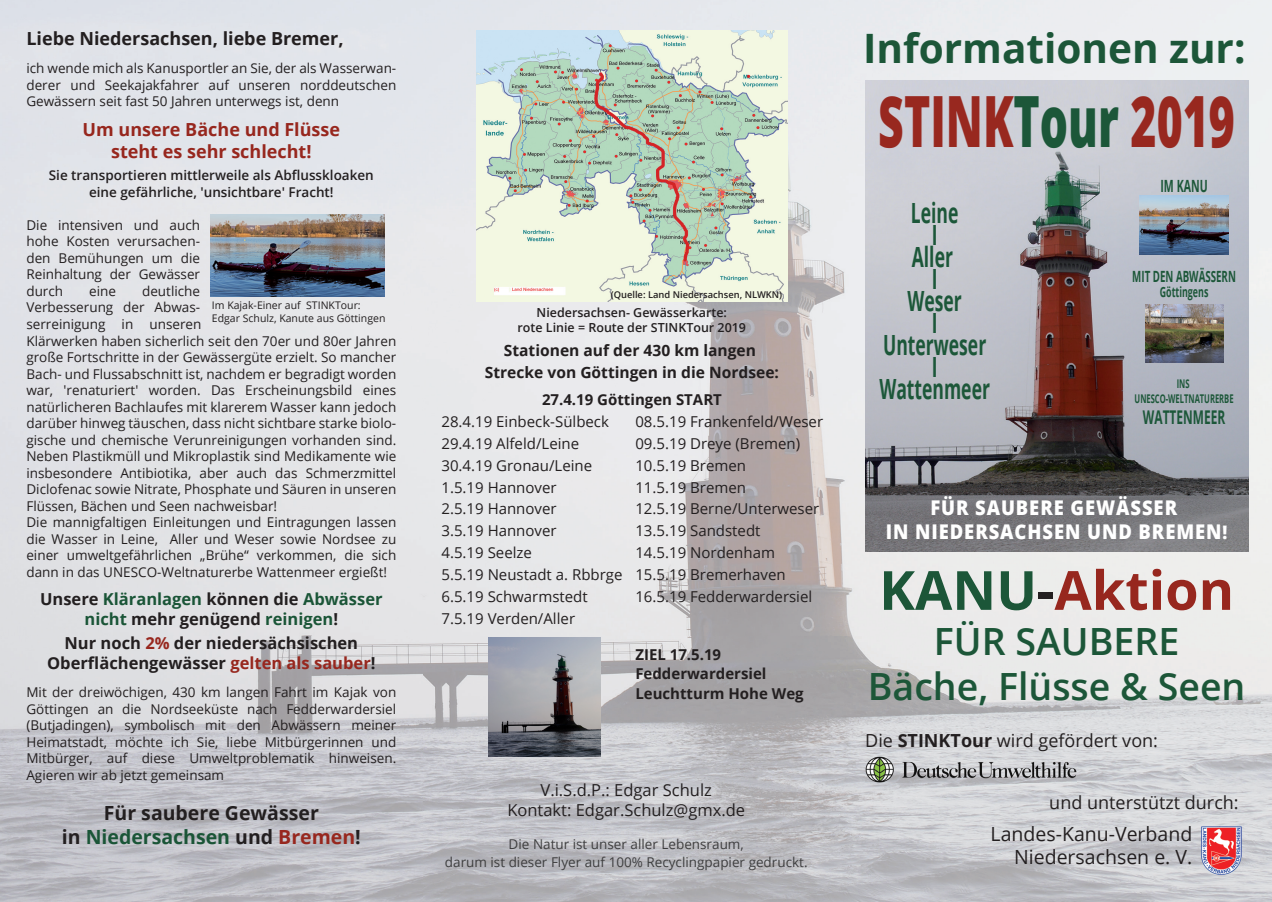
<style>
.page{position:relative;width:1272px;height:902px;background:#fff}
.page>*{position:absolute;margin:0;border:0;box-sizing:border-box;transform-origin:0 0}
.t1{font:800 70.65px "Open Sans";color:#98281f;scale:.63 1}
.t2{font:700 54px "Open Sans";color:#97271e}
.t3{font:700 40.5px "Open Sans";color:#1c5638}
.t4{font:600 37.5px/45px "Open Sans";color:#1c5638;text-align:center}
.t5{font:700 27.75px/22px "Open Sans";color:#1c5739;text-align:center;scale:.63 1}
.t6{font:800 20.25px/24.3px "Open Sans";letter-spacing:.05em;color:#fff;text-align:center;scale:.91 1}
.t7{font:700 19.5px/23.4px "Open Sans";color:#231f20;text-align:center}
.t8{font:19.5px/23.4px "Open Sans";color:#231f20;text-align:right}
.t9{font:700 18.9px "Open Sans";color:#1c5739;scale:.63 1}
.t10{font:18px "Open Sans";color:#231f20}
.t11{font:700 18px/21.6px "Open Sans";color:#97271e;text-align:center}
.t12{font:700 18px "Open Sans";color:#231f20}
.t13{font:700 16.8px "Open Sans";color:#1c5739;scale:.63 1}
.t14{font:700 16.5px/19.8px "Open Sans";color:#231f20;text-align:center}
.t15{font:700 16.5px/19.8px "Open Sans";color:#1a5537;text-align:center}
.t16{font:16.5px/19.8px "Open Sans";color:#231f20;text-align:center}
.t17{font:700 15.6px/21.9px "Open Sans";color:#231f20;text-align:center}
.t18{font:700 15.45px "Open Sans";color:#1c5739;scale:.63 1}
.t19{font:15px/21.8px "Open Sans";color:#231f20}
.t20{font:700 15px/19.5px "Open Sans";color:#231f20}
.t21{font:700 14.1px "Open Sans";color:#1c5739;scale:.63 1}
.t22{font:13.5px/16.5px "Open Sans";color:#231f20;text-align:justify}
.t23{font:13.5px/18px "Open Sans";color:#3e3e3f;text-align:center}
.t24{font:600 13.5px/16.5px "Open Sans";color:#231f20;text-align:center}
.t25{font:600 12.45px/15px "Open Sans";color:#231f20;text-align:center}
.t26{font:700 12px/14.4px "Open Sans";color:#1c5739;text-align:center;scale:.63 1}
.t27{font:10.5px/12.6px "Open Sans";color:#231f20}
.t28{font:600 9.3px "Open Sans";color:#231f20}
.s1{color:#231f20}
.s2{color:#97271e}
.s3{color:#1a5537}
.s4{color:#1c5739}
.s5{font-size:18.6px}
.s6{color:#1c5638}
.s7{font-weight:700}
</style>
<div class="page">
<img style="left:0;top:0;width:1271px;height:901px">
<img style="left:476px;top:31px;width:311px;height:270px">
<img style="left:865px;top:81px;width:382px;height:470px">
<img style="left:1139px;top:196px;width:89px;height:59px">
<img style="left:1145px;top:304px;width:77px;height:59px">
<img style="left:489px;top:637px;width:111px;height:119px">
<img style="left:865px;top:756px;width:210px;height:26px">
<img style="left:1201px;top:826px;width:40px;height:48px">
<img style="left:211px;top:215px;width:174px;height:82px">
<h3 class="t12" style="left:26px;top:25px;width:319px">Liebe Niedersachsen, liebe Bremer,</h3>
<p class="t22" style="left:26px;top:60px;width:371px">ich wende mich als Kanusportler an Sie, der als Wasserwan&shy;derer und Seekajakfahrer auf unseren norddeutschen Gewässern seit fast 50 Jahren unterwegs ist, denn</p>
<h3 class="t11" style="left:82px;top:118px;width:259px">Um unsere Bäche und Flüsse steht es sehr schlecht!</h3>
<p class="t24" style="left:49px;top:167px;width:326px">Sie transportieren mittlerweile als Abflusskloaken eine gefährliche, 'unsichtbare' Fracht!</p>
<p class="t22" style="left:26px;top:216px;width:175px">Die intensiven und auch hohe Kosten verursachen&shy;den Bemühungen um die Reinhaltung der Gewässer durch</p>
<p class="t22" style="left:26px;top:282px;width:371px;text-align:left;text-indent:116px">deutliche<br>Verbesserung der Abwas-<br>serreinigung in unseren<br>Klärwerken haben sicherlich seit den 70er und 80er Jahren große Fortschritte in der Gewässergüte erzielt. So mancher Bach- und Flussabschnitt ist, nachdem er begradigt worden war, 'renaturiert' worden. Das Erscheinungsbild eines natürlicheren Bachlaufes mit klarerem Wasser kann jedoch darüber hinweg täuschen, dass nicht sichtbare starke biolo&shy;gische und chemische Verunreinigungen vorhanden sind.<br>Neben Plastikmüll und Mikroplastik sind Medikamente wie insbesondere Antibiotika, aber auch das Schmerzmittel Diclofenac sowie Nitrate, Phosphate und Säuren in unseren Flüssen, Bächen und Seen nachweisbar!<br>Die mannigfaltigen Einleitungen und Eintragungen lassen die Wasser in Leine, Aller und Weser sowie Nordsee zu einer umweltgefährlichen „Brühe“ verkommen, die sich dann in das UNESCO-Weltnaturerbe Wattenmeer ergießt!</p>
<p class="t15" style="left:40px;top:589px;width:344px"><span class="s1">Unsere</span> Kläranlagen <span class="s1">können die</span> Abwässer nicht <span class="s1">mehr genügend</span> reinigen<span class="s1">!</span></p>
<p class="t14" style="left:47px;top:632px;width:330px">Nur noch <span class="s2">2%</span> der niedersächsischen<br>Oberflächengewässer <span class="s2">gelten als sauber</span>!</p>
<p class="t22" style="left:26px;top:683px;width:371px">Mit der dreiwöchigen, 430 km langen Fahrt im Kajak von Göttingen an die Nordseeküste nach Fedderwardersiel (Butjadingen), symbolisch mit den Abwässern meiner Heimatstadt, möchte ich Sie, liebe Mitbürgerinnen und Mitbürger, auf diese Umweltproblematik hinweisen.<br>Agieren wir ab jetzt gemeinsam</p>
<h3 class="t7" style="left:62px;top:801px;width:300px">Für saubere Gewässer<br>in <span class="s3">Niedersachsen</span> und <span class="s2">Bremen</span>!</h3>
<p class="t22" style="left:89px;top:282px;width:28px">eine</p>
<p class="t27" style="left:212px;top:298px;width:175px">Im Kajak-Einer auf STINKTour:<br>Edgar Schulz, Kanute aus Göttingen</p>
<p class="t28" style="left:610px;top:288px;width:173px">(Quelle: Land Niedersachsen, NLWKN)</p>
<p class="t25" style="left:517px;top:305px;width:230px">Niedersachsen- Gewässerkarte:<br>rote Linie = Route der STINKTour 2019</p>
<p class="t17" style="left:485px;top:339px;width:296px">Stationen auf der 430 km langen<br>Strecke von Göttingen in die Nordsee:</p>
<p class="t20" style="left:542px;top:389px;width:181px">27.4.19 Göttingen START</p>
<p class="t19" style="left:441px;top:410px;width:182px">28.4.19 Einbeck-Sülbeck<br>29.4.19 Alfeld/Leine<br>30.4.19 Gronau/Leine<br>1.5.19 Hannover<br>2.5.19 Hannover<br>3.5.19 Hannover<br>4.5.19 Seelze<br>5.5.19 Neustadt a. Rbbrge<br>6.5.19 Schwarmstedt<br>7.5.19 Verden/Aller</p>
<p class="t19" style="left:635px;top:410px;width:189px">08.5.19 Frankenfeld/Weser<br>09.5.19 Dreye (Bremen)<br>10.5.19 Bremen<br>11.5.19 Bremen<br>12.5.19 Berne/Unterweser<br>13.5.19 Sandstedt<br>14.5.19 Nordenham<br>15.5.19 Bremerhaven<br>16.5.19 Fedderwardersiel</p>
<p class="t20" style="left:635px;top:644px;width:170px">ZIEL 17.5.19<br>Fedderwardersiel<br>Leuchtturm Hohe Weg</p>
<p class="t16" style="left:507px;top:780px;width:239px">V.i.S.d.P.: Edgar Schulz<br>Kontakt: Edgar.Schulz@gmx.de</p>
<p class="t23" style="left:445px;top:835px;width:364px">Die Natur ist unser aller Lebensraum,<br>darum ist dieser Flyer auf 100% Recyclingpapier gedruckt.</p>
<h3 class="t3" style="left:863px;top:19px;width:384px">Informationen zur:</h3>
<h1 class="t1" style="left:878px;top:67px;width:568px">STINK<span class="s4">Tour</span> 2019</h1>
<h3 class="t5" style="left:879px;top:201px;width:177px">Leine<br>I<br>Aller<br>I<br>Weser<br>I<br>Unterweser<br>I<br>Wattenmeer</h3>
<p class="t13" style="left:1160px;top:174px;width:77px">IM KANU</p>
<p class="t18" style="left:1132px;top:265px;width:166px">MIT DEN ABWÄSSERN</p>
<p class="t21" style="left:1159px;top:282px;width:79px">Göttingens</p>
<p class="t26" style="left:1134px;top:376px;width:159px">INS<br>UNESCO-WELTNATURERBE</p>
<h3 class="t9" style="left:1142px;top:403px;width:132px">WATTENMEER</h3>
<h3 class="t6" style="left:885px;top:494px;width:377px">FÜR SAUBERE GEWÄSSER<br>IN NIEDERSACHSEN UND BREMEN<span class="s5">!</span></h3>
<h2 class="t2" style="left:879px;top:552px;width:356px"><span class="s6">KANU</span><span class="s1">-</span>Aktion</h2>
<h3 class="t4" style="left:867px;top:618px;width:379px">FÜR SAUBERE<br>Bäche, Flüsse &amp; Seen</h3>
<h3 class="t10" style="left:865px;top:728px;width:294px">Die <span class="s7">STINKTour</span> wird gefördert von:</h3>
<h3 class="t10" style="left:1049px;top:790px;width:191px">und unterstützt durch:</h3>
<h3 class="t8" style="left:990px;top:821px;width:203px">Landes-Kanu-Verband<br>Niedersachsen e. V.</h3>
</div>
